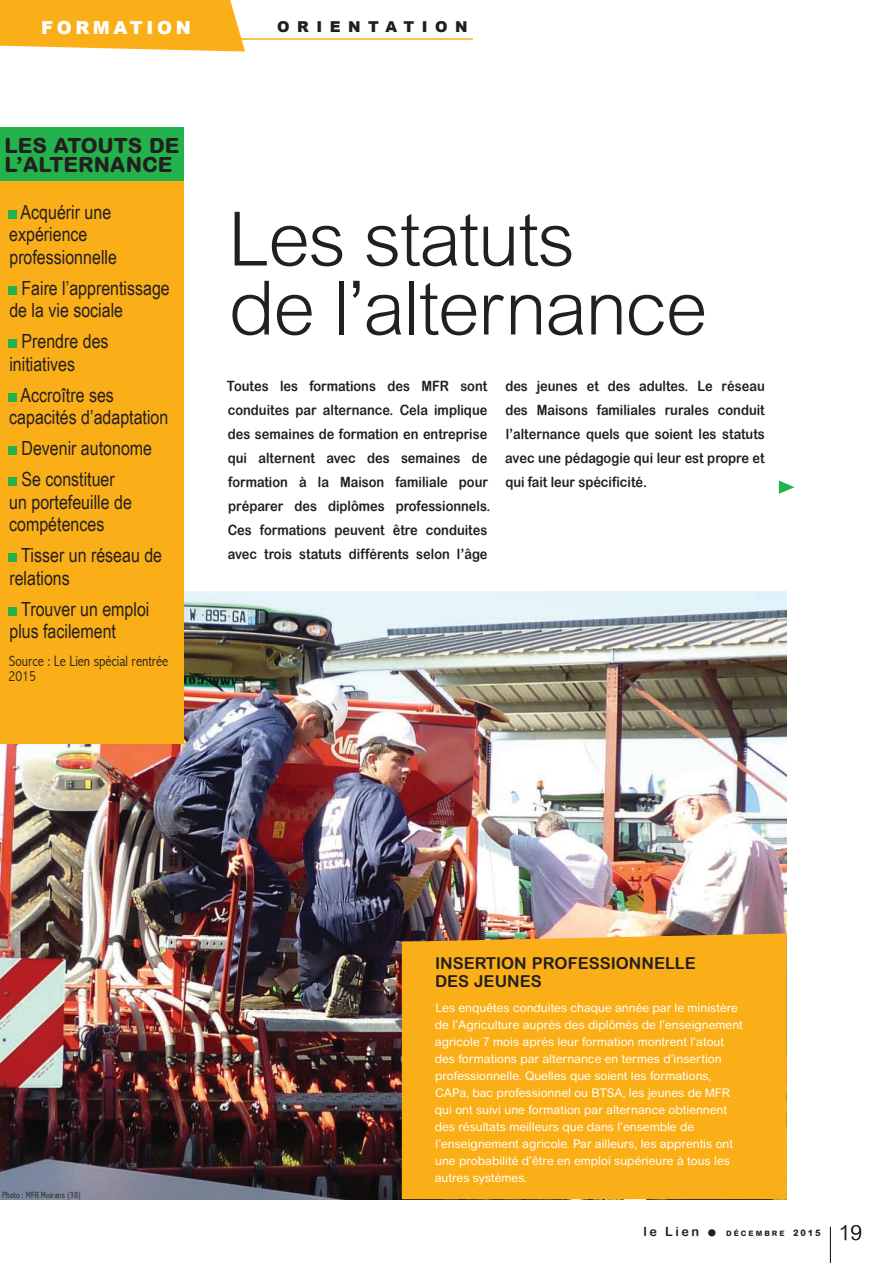
<style>
.page{position:relative;width:893px;height:1263px;background:#fff}
.page>*{position:absolute;margin:0;border:0;box-sizing:border-box;transform-origin:0 0}
.t1{font:300 75px/69px "Arial";letter-spacing:-.02em;color:#231f20}
.t2{font:800 21px/18.8px "Arial Rounded MT";color:#231f20}
.t3{font:300 21px "Arial Rounded MT";color:#231f20}
.t4{font:19.5px/22.5px "Arial Narrow";color:#231f20}
.t5{font:900 18px "Arial";letter-spacing:.2em;color:#fff}
.t6{font:700 16.5px/18px "Arial Rounded MT";color:#231f20}
.t7{font:300 condensed 15px/15px "Abadi";color:#231f20}
.t8{font:900 15px "Arial";letter-spacing:.5em;color:#231f20}
.t9{font:14.25px/24px "Arial Rounded MT Bold";color:#231f20;scale:.9 1}
.t10{font:12.75px "Arial Rounded MT Bold";letter-spacing:.2em;color:#231f20}
.t11{font:12px/17px "Arial Rounded MT";color:#fff}
.t12{font:300 condensed 9px "Abadi";color:#231f20}
.t13{font:800 7.5px "Arial Rounded MT";letter-spacing:.26em;color:#231f20}
.s1{font-size:25.5px}
.s2{font-size:9px}
</style>
<div class="page">
<hr style="left:830px;top:1227px;width:1px;height:36px;background:#231f20">
<hr style="left:137px;top:38px;width:336px;height:2px;background:#faaf18">
<svg style="left:0;top:0;width:245px;height:52px;background:#fab62d"></svg>
<img style="left:0;top:591px;width:787px;height:608px">
<div style="left:402px;top:933px;width:385px;height:266px;background:#faaf18"></div>
<div style="left:0;top:181px;width:184px;height:563px;background:#faaf18"></div>
<div style="left:9px;top:210px;width:8px;height:8px;background:#23b24b"></div>
<div style="left:9px;top:286px;width:8px;height:9px;background:#23b24b"></div>
<div style="left:9px;top:340px;width:8px;height:8px;background:#23b24b"></div>
<div style="left:9px;top:393px;width:8px;height:9px;background:#23b24b"></div>
<div style="left:9px;top:447px;width:8px;height:8px;background:#23b24b"></div>
<div style="left:9px;top:478px;width:8px;height:8px;background:#23b24b"></div>
<div style="left:9px;top:554px;width:8px;height:8px;background:#23b24b"></div>
<div style="left:9px;top:607px;width:8px;height:9px;background:#23b24b"></div>
<svg style="left:779px;top:480px;width:15px;height:14px"></svg>
<div style="left:0;top:128px;width:184px;height:53px;background:#23b24b"></div>
<h3 class="t5" style="left:41px;top:18px;width:151px">FORMATION</h3>
<p class="t8" style="left:277px;top:18px;width:192px">ORIENTATION</p>
<h2 class="t2" style="left:5px;top:136px;width:176px">LES ATOUTS DE<br>L’ALTERNANCE</h2>
<h3 class="t4" style="left:9px;top:200px;width:109px;text-indent:11px">Acquérir une expérience professionnelle</h3>
<h3 class="t4" style="left:9px;top:276px;width:162px;text-indent:12px">Faire l’apprentissage de la vie sociale</h3>
<h3 class="t4" style="left:9px;top:329px;width:101px;text-indent:12px">Prendre des initiatives</h3>
<h3 class="t4" style="left:9px;top:383px;width:161px;text-indent:11px">Accroître ses capacités d’adaptation</h3>
<h3 class="t4" style="left:21px;top:432px;width:132px;line-height:31px">Devenir autonome<br>Se constituer</h3>
<h3 class="t4" style="left:9px;top:490px;width:124px">un portefeuille de compétences</h3>
<h3 class="t4" style="left:9px;top:543px;width:154px;text-indent:12px">Tisser un réseau de relations</h3>
<h3 class="t4" style="left:9px;top:597px;width:142px;text-indent:12px">Trouver un emploi plus facilement</h3>
<p class="t7" style="left:9px;top:653px;width:161px">Source : Le Lien spécial rentrée<br>2015</p>
<h1 class="t1" style="left:228px;top:204px;width:481px">Les statuts<br>de l’alternance</h1>
<p class="t9" style="left:227px;top:374px;width:294px">Toutes les formations des MFR sont conduites par alternance. Cela implique des semaines de formation en entreprise qui alternent avec des semaines de formation à la Maison familiale pour préparer des diplômes professionnels.<br>Ces formations peuvent être conduites avec trois statuts différents selon l’âge</p>
<p class="t9" style="left:505px;top:374px;width:290px;text-align:justify">des jeunes et des adultes. Le réseau des Maisons familiales rurales conduit l’alternance quels que soient les statuts avec une pédagogie qui leur est propre et qui fait leur spécificité.</p>
<p class="t12" style="left:2px;top:1190px;width:80px">Photo : MFR Moirans (38)</p>
<h3 class="t6" style="left:435px;top:954px;width:262px">INSERTION PROFESSIONNELLE<br>DES JEUNES</h3>
<p class="t11" style="left:435px;top:999px;width:309px">Les enquêtes conduites chaque année par le ministère de l’Agriculture auprès des diplômés de l’enseignement agricole 7 mois après leur formation montrent l’atout des formations par alternance en termes d’insertion professionnelle. Quelles que soient les formations, CAPa, bac professionnel ou BTSA, les jeunes de MFR qui ont suivi une formation par alternance obtiennent des résultats meilleurs que dans l’ensemble de l’enseignement agricole. Par ailleurs, les apprentis ont une probabilité d’être en emploi supérieure à tous les autres systèmes.</p>
<p class="t10" style="left:643px;top:1224px;width:75px">le Lien <span class="s1">•</span></p>
<p class="t13" style="left:726px;top:1229px;width:96px">DÉCEMBRE <span class="s2">2015</span></p>
<h2 class="t3" style="left:839px;top:1220px;width:25px">19</h2>
</div>
